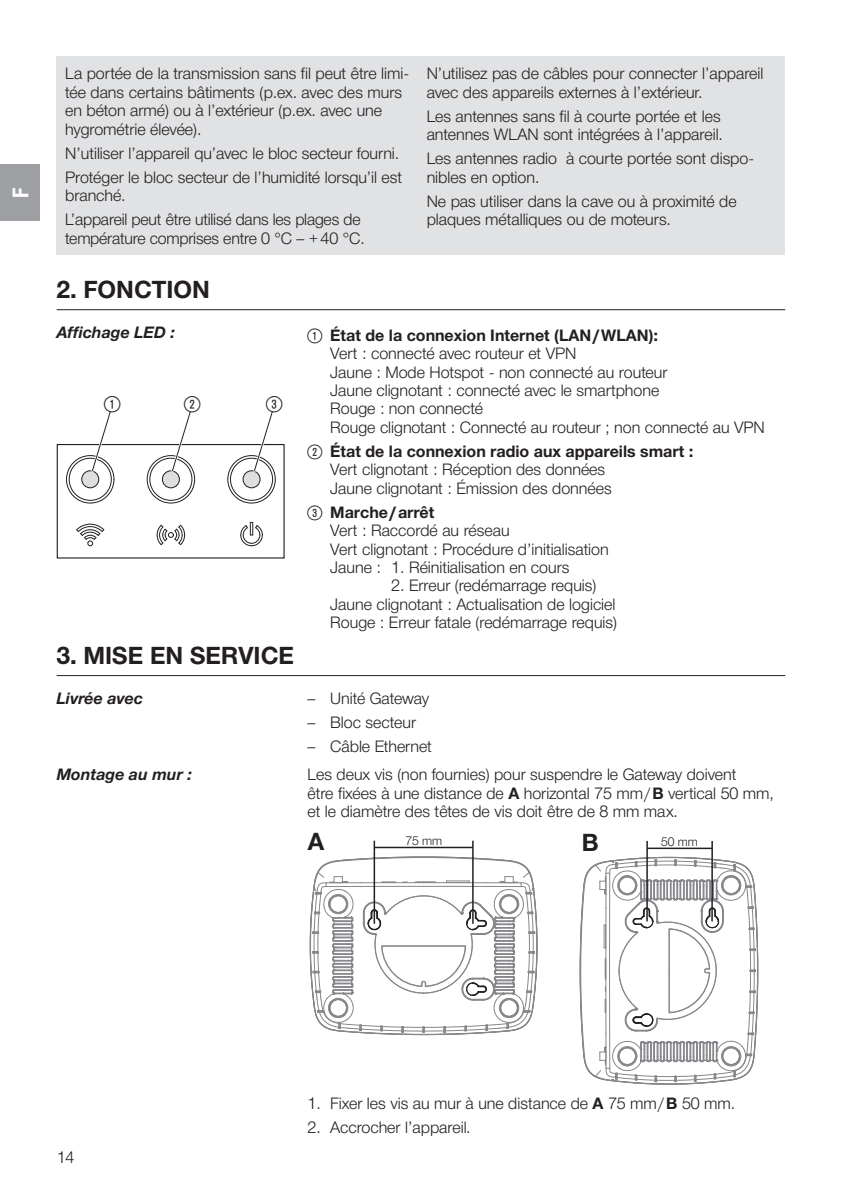
<style>
.page{position:relative;width:842px;height:1191px;background:#fff}
.page>*{position:absolute;margin:0;border:0;box-sizing:border-box;transform-origin:0 0}
.t1{font:700 24px "Gardena Sans";color:#231f20}
.t2{font:22px "Ziffernim Kreisund Quadrat BQ";color:#231f20}
.t3{font:700 22px "Gardena Sans Cond";color:#fff}
.t4{font:16px/18.4px "Gardena Sans";color:#231f20}
.t5{font:italic 700 16px "Gardena Sans";color:#231f20}
.t6{font:12px "Gardena Sans";color:#231f20}
.s1{font-family:"Ziffernim Kreisund Quadrat BQ";font-size:20px}
.s2{font-weight:700}
</style>
<div class="page">
<div style="left:57px;top:57px;width:728px;height:198px;background:#e1e2e4"></div>
<hr style="left:57px;top:309px;width:728px;height:1px;background:#231f20">
<div style="left:147px;top:455px;width:48px;height:48px;border:1px solid #231f20;border-radius:50%"></div>
<div style="left:149px;top:458px;width:43px;height:43px;border:1px solid #231f20;border-radius:50%"></div>
<svg style="left:76px;top:523px;width:29px;height:23px"></svg>
<svg style="left:156px;top:524px;width:29px;height:22px"></svg>
<svg style="left:240px;top:522px;width:23px;height:24px"></svg>
<div style="left:57px;top:444px;width:228px;height:114px;border:1px solid #231f20"></div>
<div style="left:162px;top:471px;width:17px;height:17px;background:#dddee0;border-radius:50%"></div>
<div style="left:162px;top:470px;width:18px;height:18px;border:1px solid #231f20;border-radius:50%"></div>
<svg style="left:227px;top:411px;width:49px;height:93px"></svg>
<svg style="left:169px;top:411px;width:24px;height:63px"></svg>
<svg style="left:66px;top:411px;width:49px;height:93px"></svg>
<hr style="left:57px;top:675px;width:728px;height:1px;background:#231f20">
<svg style="left:309px;top:856px;width:228px;height:179px"></svg>
<hr style="left:374px;top:840px;width:1px;height:84px;background:#231f20">
<hr style="left:472px;top:840px;width:2px;height:84px;background:#231f20">
<hr style="left:374px;top:846px;width:99px;height:2px;background:#231f20">
<svg style="left:580px;top:856px;width:178px;height:228px"></svg>
<hr style="left:646px;top:841px;width:2px;height:80px;background:#231f20">
<hr style="left:711px;top:841px;width:2px;height:80px;background:#231f20">
<hr style="left:647px;top:847px;width:65px;height:2px;background:#231f20">
<div style="left:0;top:164px;width:40px;height:57px;background:#9d9fa2"></div>
<h2 class="t3" style="left:5px;top:198px;width:12px;rotate:-90deg">F</h2>
<p class="t4" style="left:65px;top:64px;width:346px">La portée de la transmission sans fil peut être limi&shy;tée dans certains bâtiments (p.ex. avec des murs en béton armé) ou à l’extérieur (p.ex. avec une hygrométrie élevée).</p>
<p class="t4" style="left:65px;top:140px;width:339px;line-height:24px">N’utiliser l’appareil qu’avec le bloc secteur fourni.<br>Protéger le bloc secteur de l’humidité lorsqu’il est</p>
<p class="t4" style="left:65px;top:183px;width:297px;line-height:24px">branché.<br>L’appareil peut être utilisé dans les plages de</p>
<p class="t4" style="left:65px;top:228px;width:301px">température comprises entre 0 °C – +40 °C.</p>
<p class="t4" style="left:427px;top:64px;width:338px">N’utilisez pas de câbles pour connecter l’appareil avec des appareils externes à l’extérieur.</p>
<p class="t4" style="left:427px;top:106px;width:298px">Les antennes sans fil à courte portée et les antennes WLAN sont intégrées à l’appareil.</p>
<p class="t4" style="left:427px;top:149px;width:329px">Les antennes radio à courte portée sont dispo&shy;nibles en option.</p>
<p class="t4" style="left:427px;top:191px;width:311px">Ne pas utiliser dans la cave ou à proximité de plaques métalliques ou de moteurs.</p>
<h1 class="t1" style="left:57px;top:272px;width:155px">2. FONCTION</h1>
<p class="t5" style="left:57px;top:320px;width:120px">Affichage LED :</p>
<h2 class="t2" style="left:104px;top:391px;width:18px">1</h2>
<h2 class="t2" style="left:184px;top:391px;width:18px">2</h2>
<h2 class="t2" style="left:266px;top:391px;width:18px">3</h2>
<p class="t4" style="left:330px;top:325px;width:436px;text-indent:-23px"><span class="s1">(1)</span> <span class="s2">État de la connexion Internet (LAN/WLAN):<br></span>Vert : connecté avec routeur et VPN<br>Jaune : Mode Hotspot - non connecté au routeur<br>Jaune clignotant : connecté avec le smartphone<br>Rouge : non connecté<br>Rouge clignotant : Connecté au routeur ; non connecté au VPN</p>
<p class="t4" style="left:330px;top:441px;width:364px;text-indent:-23px"><span class="s1">(2)</span> <span class="s2">État de la connexion radio aux appareils smart :<br></span>Vert clignotant : Réception des données<br>Jaune clignotant : Émission des données</p>
<p class="t4" style="left:330px;top:502px;width:280px;text-indent:-23px"><span class="s1">3</span> <span class="s2">Marche/arrêt<br></span>Vert : Raccordé au réseau<br>Vert clignotant : Procédure d’initialisation<br>Jaune : 1. Réinitialisation en cours</p>
<p class="t4" style="left:330px;top:576px;width:288px;text-indent:61px">2. Erreur (redémarrage requis)<br>Jaune clignotant : Actualisation de logiciel<br>Rouge : Erreur fatale (redémarrage requis)</p>
<h1 class="t1" style="left:57px;top:637px;width:239px">3. MISE EN SERVICE</h1>
<p class="t5" style="left:57px;top:686px;width:88px">Livrée avec</p>
<p class="t4" style="left:308px;top:688px;width:123px">– Unité Gateway</p>
<p class="t4" style="left:308px;top:712px;width:110px">– Bloc secteur</p>
<p class="t4" style="left:308px;top:736px;width:126px">– Câble Ethernet</p>
<p class="t5" style="left:57px;top:762px;width:137px">Montage au mur :</p>
<p class="t4" style="left:308px;top:764px;width:468px">Les deux vis (non fournies) pour suspendre le Gateway doivent<br>être fixées à une distance de <span class="s2">A</span> horizontal 75 mm/<span class="s2">B</span> vertical 50 mm, et le diamètre des têtes de vis doit être de 8 mm max.</p>
<h1 class="t1" style="left:308px;top:823px;width:18px">A</h1>
<p class="t6" style="left:405px;top:832px;width:38px">75 mm</p>
<h1 class="t1" style="left:582px;top:825px;width:18px">B</h1>
<p class="t6" style="left:661px;top:833px;width:38px">50 mm</p>
<p class="t4" style="left:57px;top:1147px;width:19px">14</p>
<p class="t4" style="left:308px;top:1093px;width:429px">1. Fixer les vis au mur à une distance de <span class="s2">A</span> 75 mm/<span class="s2">B</span> 50 mm.</p>
<p class="t4" style="left:308px;top:1117px;width:165px">2. Accrocher l’appareil.</p>
</div>
